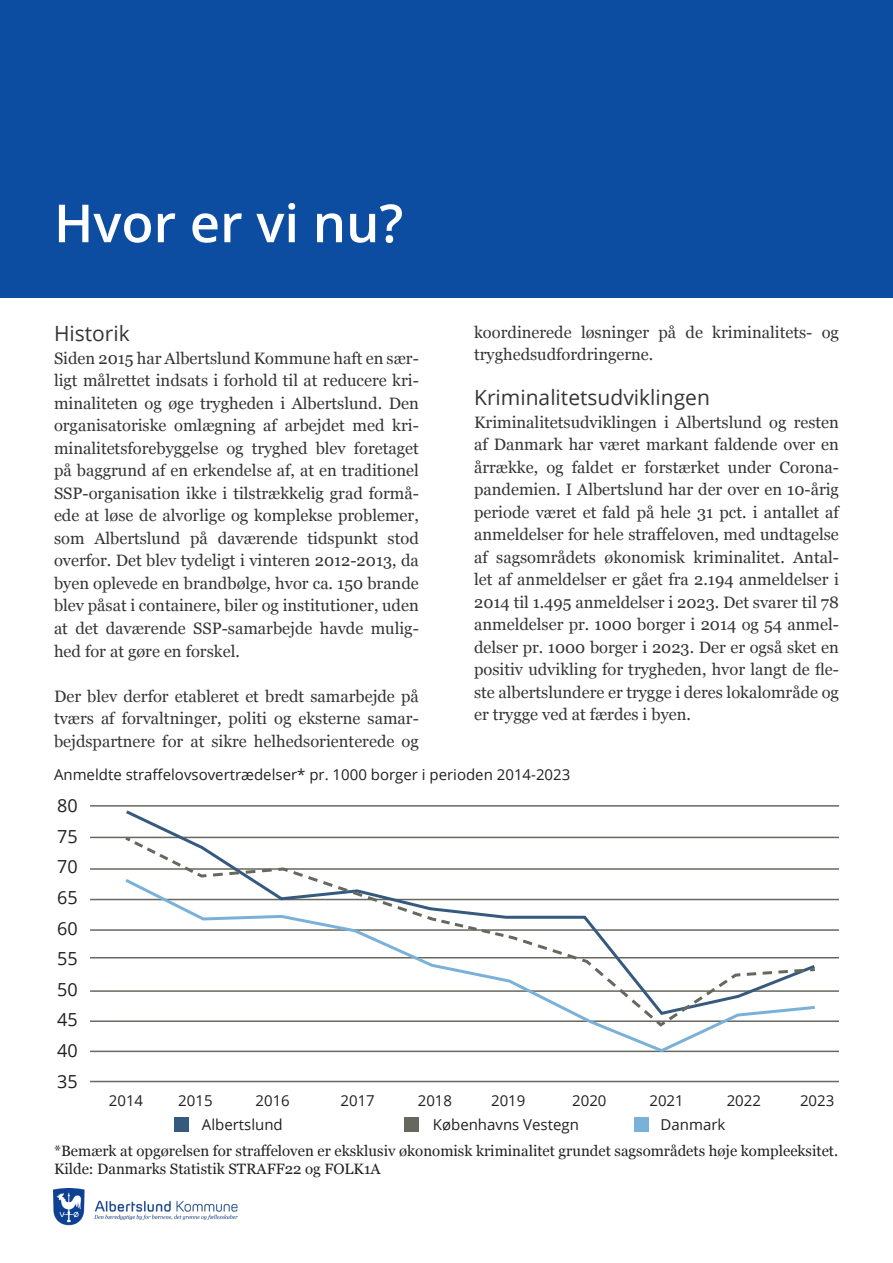
<style>
.page{position:relative;width:893px;height:1263px;background:#fff}
.page>*{position:absolute;margin:0;border:0;box-sizing:border-box;transform-origin:0 0}
.t1{font:600 52.5px "Open Sans";color:#fff}
.t2{font:21px "Open Sans";color:#363536}
.t3{font:18px/30.6px "Open Sans";color:#231f20;text-align:justify}
.t4{font:16.5px/22.5px "Georgia";color:#363536;text-align:justify}
.t5{font:15px/18px "Georgia";color:#231f20}
.t6{font:15px "Open Sans";color:#231f20}
</style>
<div class="page">
<div style="left:0;top:0;width:893px;height:297px;background:#0d4da1"></div>
<hr style="left:90px;top:805px;width:749px;height:1px;background:#66685e">
<hr style="left:90px;top:837px;width:749px;height:1px;background:#66685e">
<hr style="left:90px;top:868px;width:749px;height:2px;background:#66685e">
<hr style="left:90px;top:899px;width:749px;height:1px;background:#66685e">
<hr style="left:90px;top:929px;width:749px;height:2px;background:#66685e">
<hr style="left:90px;top:957px;width:749px;height:1px;background:#66685e">
<hr style="left:90px;top:990px;width:749px;height:2px;background:#66685e">
<hr style="left:90px;top:1020px;width:749px;height:2px;background:#66685e">
<hr style="left:90px;top:1050px;width:749px;height:2px;background:#66685e">
<hr style="left:90px;top:1081px;width:749px;height:1px;background:#66685e">
<svg style="left:122px;top:1028px;width:696px;height:25px"></svg>
<svg style="left:122px;top:834px;width:696px;height:194px"></svg>
<div style="left:174px;top:1117px;width:15px;height:15px;background:#365a7d"></div>
<div style="left:404px;top:1117px;width:15px;height:15px;background:#66685e"></div>
<div style="left:634px;top:1117px;width:14px;height:15px;background:#7ab1d8"></div>
<img style="left:53px;top:1188px;width:185px;height:38px">
<h1 class="t1" style="left:54px;top:187px;width:351px">Hvor er vi nu?</h1>
<p class="t2" style="left:54px;top:319px;width:77px">Historik</p>
<p class="t4" style="left:54px;top:346px;width:366px">Siden 2015 har Albertslund Kommune haft en sær&shy;ligt målrettet indsats i forhold til at reducere kri&shy;minaliteten og øge trygheden i Albertslund. Den organisatoriske omlægning af arbejdet med kri&shy;minalitetsforebyggelse og tryghed blev foretaget på baggrund af en erkendelse af, at en traditionel SSP-organisation ikke i tilstrækkelig grad formå&shy;ede at løse de alvorlige og komplekse problemer, som Albertslund på daværende tidspunkt stod overfor. Det blev tydeligt i vinteren 2012-2013, da byen oplevede en brandbølge, hvor ca. 150 brande blev påsat i containere, biler og institutioner, uden at det daværende SSP-samarbejde havde mulig&shy;hed for at gøre en forskel.</p>
<p class="t4" style="left:54px;top:684px;width:366px">Der blev derfor etableret et bredt samarbejde på tværs af forvaltninger, politi og eksterne samar&shy;bejdspartnere for at sikre helhedsorienterede og</p>
<p class="t4" style="left:474px;top:320px;width:366px">koordinerede løsninger på de kriminalitets- og tryghedsudfordringerne.</p>
<p class="t2" style="left:474px;top:383px;width:237px">Kriminalitetsudviklingen</p>
<p class="t4" style="left:474px;top:410px;width:366px">Kriminalitetsudviklingen i Albertslund og resten af Danmark har været markant faldende over en årrække, og faldet er forstærket under Corona&shy;pandemien. I Albertslund har der over en 10-årig periode været et fald på hele 31 pct. i antallet af anmeldelser for hele straffeloven, med undtagelse af sagsområdets økonomisk kriminalitet. Antal&shy;let af anmeldelser er gået fra 2.194 anmeldelser i 2014 til 1.495 anmeldelser i 2023. Det svarer til 78 anmeldelser pr. 1000 borger i 2014 og 54 anmel&shy;delser pr. 1000 borger i 2023. Der er også sket en positiv udvikling for trygheden, hvor langt de fle&shy;ste albertslundere er trygge i deres lokalområde og er trygge ved at færdes i byen.</p>
<p class="t6" style="left:54px;top:764px;width:518px">Anmeldte straffelovsovertrædelser* pr. 1000 borger i perioden 2014-2023</p>
<p class="t3" style="left:57px;top:790px;width:22px">80<br>75<br>70<br>65<br>60<br>55<br>50<br>45<br>40<br>35</p>
<p class="t6" style="left:109px;top:1090px;width:36px">2014</p>
<p class="t6" style="left:178px;top:1090px;width:36px">2015</p>
<p class="t6" style="left:255px;top:1090px;width:36px">2016</p>
<p class="t6" style="left:341px;top:1090px;width:36px">2017</p>
<p class="t6" style="left:418px;top:1090px;width:36px">2018</p>
<p class="t6" style="left:491px;top:1090px;width:36px">2019</p>
<p class="t6" style="left:572px;top:1090px;width:36px">2020</p>
<p class="t6" style="left:649px;top:1090px;width:36px">2021</p>
<p class="t6" style="left:727px;top:1090px;width:36px">2022</p>
<p class="t6" style="left:800px;top:1090px;width:36px">2023</p>
<p class="t6" style="left:202px;top:1114px;width:82px">Albertslund</p>
<p class="t6" style="left:433px;top:1114px;width:148px">Københavns Vestegn</p>
<p class="t6" style="left:661px;top:1114px;width:66px">Danmark</p>
<p class="t5" style="left:54px;top:1141px;width:786px">*Bemærk at opgørelsen for straffeloven er eksklusiv økonomisk kriminalitet grundet sagsområdets høje kompleeksitet.<br>Kilde: Danmarks Statistik STRAFF22 og FOLK1A</p>
</div>
